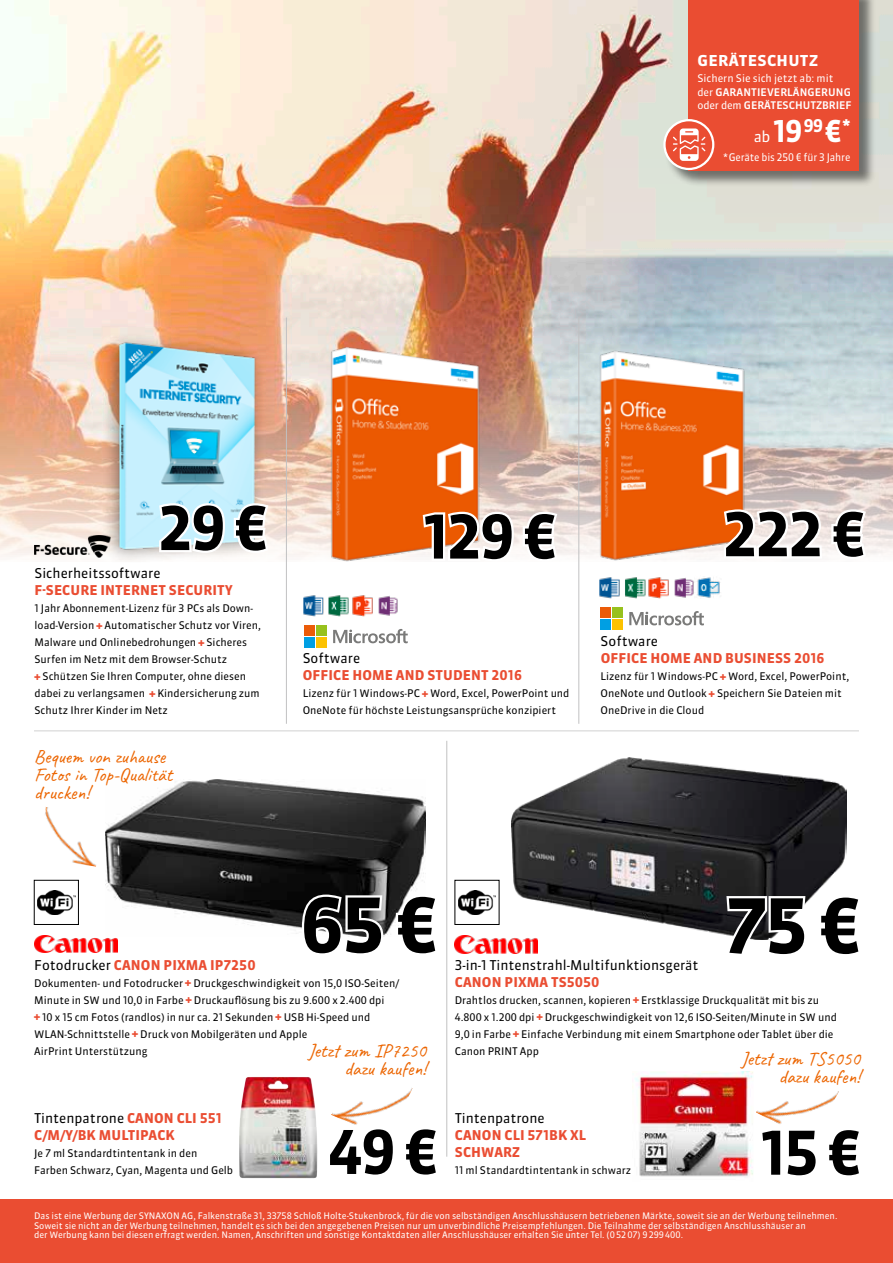
<style>
.page{position:relative;width:893px;height:1263px;background:#fff}
.page>*{position:absolute;margin:0;border:0;box-sizing:border-box;transform-origin:0 0}
.t1{font:700 75px "Sanuk OT";color:#000}
.t2{font:700 60px "Sanuk OT";letter-spacing:-.05em;color:#000}
.t3{font:700 30px "Sanuk OT";color:#fff}
.t4{font:19.5px/18px "Caveat";color:#ec6500;text-align:right}
.t5{font:700 15px "Sanuk OT";letter-spacing:.02em;color:#fff;scale:1.04 1}
.t6{font:700 13.5px/17px "Sanuk OT";letter-spacing:.01em;color:#ea4d32}
.t7{font:13.5px "Sanuk OT";color:#000}
.t8{font:10.5px/17px "Sanuk OT";color:#000}
.t9{font:500 10.5px/13.8px "Sanuk OT";letter-spacing:.01em;color:#fff}
.t10{font:10.5px "Sanuk OT";letter-spacing:-.01em;color:#fff;scale:.96 1}
.t11{font:9px/9.8px "Sanuk OT";color:#fff}
.s1{font-weight:400}
.s2{font-weight:400;font-size:15px}
.s3{font-weight:400;color:#000}
</style>
<div class="page">
<img style="left:0;top:0;width:893px;height:561px">
<hr style="left:34px;top:730px;width:825px;height:1px;background:#d1d1d1">
<hr style="left:286px;top:317px;width:1px;height:407px;background:#c1c1c2">
<hr style="left:578px;top:317px;width:1px;height:407px;background:#c1c1c2">
<hr style="left:446px;top:741px;width:1px;height:416px;background:#c1c1c2">
<div style="left:0;top:1199px;width:893px;height:64px;background:#ea4d32"></div>
<img style="left:594px;top:348px;width:155px;height:213px">
<img style="left:326px;top:344px;width:158px;height:218px">
<img style="left:632px;top:1071px;width:121px;height:106px">
<img style="left:511px;top:757px;width:336px;height:178px">
<img style="left:106px;top:779px;width:319px;height:156px">
<img style="left:239px;top:1077px;width:78px;height:101px">
<svg style="left:300px;top:892px;width:86px;height:45px"></svg>
<svg style="left:394px;top:892px;width:31px;height:43px"></svg>
<svg style="left:724px;top:894px;width:85px;height:46px"></svg>
<svg style="left:817px;top:893px;width:30px;height:42px"></svg>
<svg style="left:420px;top:509px;width:140px;height:53px"></svg>
<svg style="left:721px;top:507px;width:148px;height:54px"></svg>
<img style="left:331px;top:1088px;width:82px;height:37px">
<img style="left:756px;top:1091px;width:83px;height:33px">
<img style="left:45px;top:807px;width:52px;height:59px">
<img style="left:34px;top:935px;width:83px;height:17px">
<img style="left:455px;top:936px;width:83px;height:17px">
<img style="left:458px;top:890px;width:38px;height:24px">
<div style="left:455px;top:880px;width:44px;height:45px;border:1px solid #000"></div>
<img style="left:38px;top:890px;width:37px;height:24px">
<div style="left:34px;top:880px;width:45px;height:45px;border:1px solid #000"></div>
<svg style="left:333px;top:629px;width:75px;height:14px"></svg>
<div style="left:304px;top:625px;width:11px;height:11px;background:#eb5b08"></div>
<div style="left:316px;top:625px;width:10px;height:11px;background:#97c11d"></div>
<div style="left:304px;top:637px;width:11px;height:10px;background:#009fe3"></div>
<div style="left:316px;top:637px;width:10px;height:10px;background:#fcc200"></div>
<svg style="left:629px;top:611px;width:75px;height:14px"></svg>
<div style="left:601px;top:608px;width:10px;height:10px;background:#eb5b08"></div>
<div style="left:612px;top:608px;width:11px;height:10px;background:#97c11d"></div>
<div style="left:601px;top:619px;width:10px;height:11px;background:#009fe3"></div>
<div style="left:612px;top:619px;width:11px;height:11px;background:#fcc200"></div>
<img style="left:34px;top:536px;width:68px;height:21px">
<img style="left:599px;top:577px;width:95px;height:22px">
<img style="left:697px;top:577px;width:24px;height:21px">
<img style="left:303px;top:595px;width:95px;height:21px">
<div style="left:102px;top:331px;width:163px;height:234px;background:#000;opacity:.38"></div>
<img style="left:94px;top:338px;width:192px;height:216px">
<svg style="left:157px;top:501px;width:114px;height:54px"></svg>
<div style="left:664px;top:0;width:212px;height:187px;background:#000;opacity:.5"></div>
<div style="left:689px;top:0;width:170px;height:170px;background:#ea4d32"></div>
<svg style="left:664px;top:120px;width:49px;height:49px"></svg>
<div style="left:663px;top:119px;width:51px;height:51px;border:2px solid #fff;border-radius:50%"></div>
<svg style="left:673px;top:128px;width:32px;height:33px"></svg>
<h3 class="t5" style="left:697px;top:51px;width:117px">GERÄTESCHUTZ</h3>
<p class="t9" style="left:697px;top:71px;width:156px"><span class="s1">Sichern Sie sich jetzt ab: mit der</span> GARANTIEVERLÄNGERUNG <span class="s1">oder dem</span> GERÄTESCHUTZBRIEF</p>
<h3 class="t3" style="left:754px;top:113px;width:98px"><span class="s2">ab</span> 19<sup>99</sup>€<sup>*</sup></h3>
<p class="t10" style="left:723px;top:151px;width:134px">*Geräte bis 250 € für 3 Jahre</p>
<h2 class="t2" style="left:158px;top:491px;width:112px">29 €</h2>
<p class="t7" style="left:35px;top:565px;width:128px">Sicherheitssoftware</p>
<p class="t6" style="left:35px;top:582px;width:199px">F-SECURE INTERNET SECURITY</p>
<p class="t8" style="left:35px;top:600px;width:228px">1 Jahr Abonnement-Lizenz für 3 PCs als Down&shy;load-Version Automatischer Schutz vor Viren, Malware und Onlinebedrohungen Sicheres Surfen im Netz mit dem Browser-Schutz</p>
<p class="t8" style="left:35px;top:668px;width:227px;text-indent:8px">Schützen Sie Ihren Computer, ohne diesen dabei zu verlangsamen Kindersicherung zum<br>Schutz Ihrer Kinder im Netz</p>
<h3 class="t4" style="left:34px;top:747px;width:140px;text-align:left">Bequem von zuhause<br>Fotos in Top-Qualität drucken!</h3>
<h2 class="t2" style="left:422px;top:499px;width:136px">129 €</h2>
<h2 class="t2" style="left:722px;top:497px;width:145px">222 €</h2>
<p class="t7" style="left:303px;top:650px;width:59px">Software</p>
<p class="t6" style="left:303px;top:667px;width:221px">OFFICE HOME AND STUDENT 2016</p>
<p class="t8" style="left:303px;top:685px;width:268px">Lizenz für 1 Windows-PC Word, Excel, PowerPoint und<br>OneNote für höchste Leistungsansprüche konzipiert</p>
<p class="t7" style="left:601px;top:633px;width:59px">Software</p>
<p class="t6" style="left:601px;top:650px;width:225px">OFFICE HOME AND BUSINESS 2016</p>
<p class="t8" style="left:601px;top:668px;width:250px">Lizenz für 1 Windows-PC Word, Excel, PowerPoint,<br>OneNote und Outlook Speichern Sie Dateien mit<br>OneDrive in die Cloud</p>
<h1 class="t1" style="left:300px;top:879px;width:140px">65 €</h1>
<h1 class="t1" style="left:726px;top:879px;width:137px">75 €</h1>
<p class="t6" style="left:34px;top:956px;width:223px"><span class="s3">Fotodrucker</span> CANON PIXMA IP7250</p>
<p class="t8" style="left:34px;top:974px;width:366px">Dokumenten- und Fotodrucker Druckgeschwindigkeit von 15,0 ISO-Seiten/</p>
<p class="t8" style="left:34px;top:991px;width:352px">Minute in SW und 10,0 in Farbe Druckauflösung bis zu 9.600 x 2.400 dpi</p>
<p class="t8" style="left:42px;top:1008px;width:330px">10 x 15 cm Fotos (randlos) in nur ca. 21 Sekunden USB Hi-Speed und</p>
<p class="t8" style="left:34px;top:1025px;width:275px">WLAN-Schnittstelle Druck von Mobilgeräten und Apple</p>
<p class="t8" style="left:34px;top:1042px;width:115px">AirPrint Unterstützung</p>
<p class="t7" style="left:455px;top:956px;width:245px">3-in-1 Tintenstrahl-Multifunktionsgerät</p>
<p class="t6" style="left:455px;top:973px;width:146px">CANON PIXMA TS5050</p>
<p class="t8" style="left:455px;top:991px;width:384px">Drahtlos drucken, scannen, kopieren Erstklassige Druckqualität mit bis zu 4.800 x 1.200 dpi Druckgeschwindigkeit von 12,6 ISO-Seiten/Minute in SW und 9,0 in Farbe Einfache Verbindung mit einem Smartphone oder Tablet über die Canon PRINT App</p>
<h3 class="t4" style="left:308px;top:1042px;width:119px">Jetzt zum IP7250 dazu kaufen!</h3>
<h3 class="t4" style="left:741px;top:1049px;width:121px">Jetzt zum TS5050 dazu kaufen!</h3>
<p class="t6" style="left:34px;top:1109px;width:189px"><span class="s3">Tintenpatrone</span> CANON CLI 551<br>C/M/Y/BK MULTIPACK</p>
<p class="t8" style="left:34px;top:1144px;width:200px">Je 7 ml Standardtintentank in den<br>Farben Schwarz, Cyan, Magenta und Gelb</p>
<p class="t7" style="left:455px;top:1109px;width:91px">Tintenpatrone</p>
<p class="t6" style="left:455px;top:1126px;width:133px">CANON CLI 571BK XL<br>SCHWARZ</p>
<p class="t8" style="left:455px;top:1161px;width:178px">11 ml Standardtintentank in schwarz</p>
<h2 class="t2" style="left:328px;top:1115px;width:112px">49 €</h2>
<h2 class="t2" style="left:760px;top:1116px;width:103px">15 €</h2>
<p class="t11" style="left:34px;top:1211px;width:805px">Das ist eine Werbung der SYNAXON AG, Falkenstraße 31, 33758 Schloß Holte-Stukenbrock, für die von selbständigen Anschlusshäusern betriebenen Märkte, soweit sie an der Werbung teilnehmen.<br>Soweit sie nicht an der Werbung teilnehmen, handelt es sich bei den angegebenen Preisen nur um unverbindliche Preisempfehlungen. Die Teilnahme der selbständigen Anschlusshäuser an<br>der Werbung kann bei diesen erfragt werden. Namen, Anschriften und sonstige Kontaktdaten aller Anschlusshäuser erhalten Sie unter Tel. (05207) 9299400.</p>
</div>
